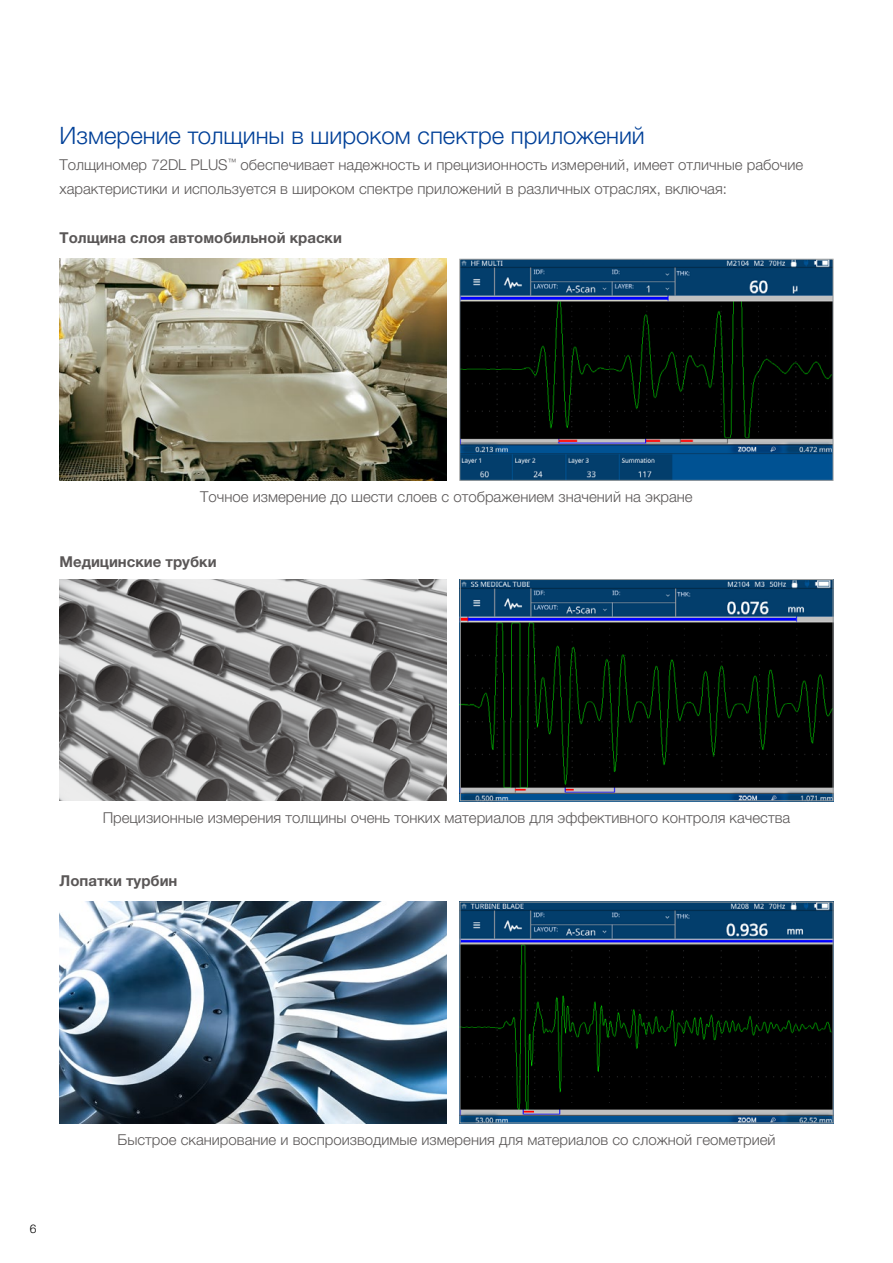
<style>
.page{position:relative;width:893px;height:1263px;background:#fff}
.page>*{position:absolute;margin:0;border:0;box-sizing:border-box;transform-origin:0 0}
.Title_1B{font:300 24px "Helvetica Neue LTW1 G";color:#004098}
.Text_001{font:300 15px/24px "Helvetica Neue LTW1 G";color:#5a5757}
.Text_001-2{font:700 15px "Helvetica Neue LTW1 G";color:#5a5757}
.t1{font:300 12px "Helvetica Neue LTW1 G";color:#000}
</style>
<div class="page">
<svg style="left:459px;top:258px;width:375px;height:223px"></svg>
<img style="left:462px;top:581px;width:369px;height:218px">
<div style="left:460px;top:579px;width:373px;height:222px;border:1px solid #9fa0a0"></div>
<img style="left:462px;top:904px;width:369px;height:217px">
<img style="left:60px;top:259px;width:386px;height:221px">
<img style="left:60px;top:579px;width:387px;height:222px">
<img style="left:60px;top:902px;width:387px;height:221px">
<p class="Title_1B" style="left:60px;top:121px;width:587px">Измерение толщины в широком спектре приложений</p>
<p class="Text_001" style="left:60px;top:153px;width:745px">Толщиномер 72DL PLUS<sup>™</sup> обеспечивает надежность и прецизионность измерений, имеет отличные рабочие характеристики и используется в широком спектре приложений в различных отраслях, включая:</p>
<p class="Text_001-2" style="left:60px;top:229px;width:284px">Толщина слоя автомобильной краски</p>
<p class="Text_001" style="left:200px;top:485px;width:494px">Точное измерение до шести слоев с отображением значений на экране</p>
<p class="Text_001-2" style="left:60px;top:552px;width:159px">Медицинские трубки</p>
<p class="Text_001" style="left:103px;top:806px;width:689px">Прецизионные измерения толщины очень тонких материалов для эффективного контроля качества</p>
<p class="Text_001-2" style="left:60px;top:871px;width:119px">Лопатки турбин</p>
<p class="t1" style="left:30px;top:1221px;width:8px">6</p>
<p class="Text_001" style="left:117px;top:1128px;width:660px">Быстрое сканирование и воспроизводимые измерения для материалов со сложной геометрией</p>
</div>
